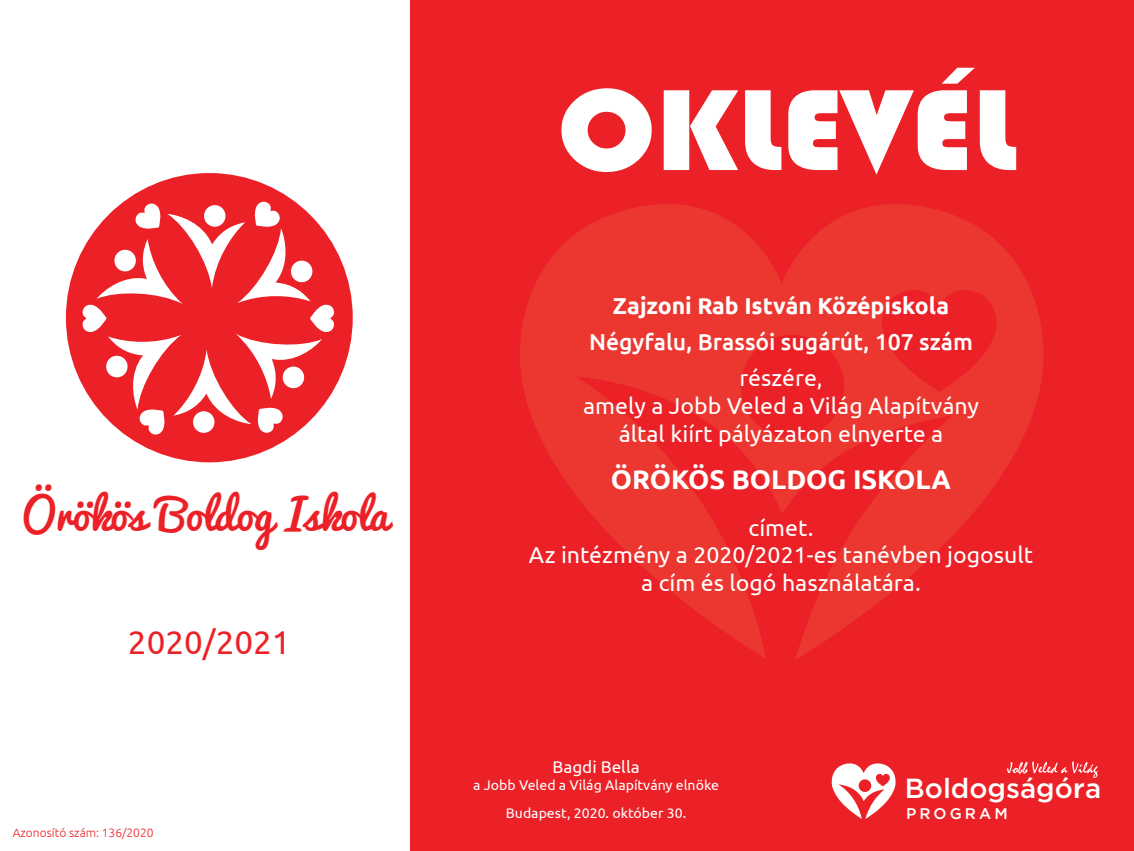
<style>
.page{position:relative;width:1134px;height:851px;background:#fff}
.page>*{position:absolute;margin:0;border:0;box-sizing:border-box;transform-origin:0 0}
.Óvoda_vagy_Iskola{font:42px "Pacifico";color:#ec2127}
.Bekezdésstílus_1{font:33px "Ubuntu";color:#ec2127}
.t1{font:500 27.6px "Gotham";color:#fff}
.Bekezdésstílus_1-2{font:700 27px "Ubuntu";color:#fff}
.Bekezdésstílus_1-3{font:23px/27.6px "Ubuntu";color:#fff;text-align:center}
.Bekezdésstílus_1-4{font:500 23px "Ubuntu";color:#fff}
.Bekezdésstílus_1-5{font:700 23px "Ubuntu";color:#fff}
.t2{font:17px "Ubuntu";color:#fff}
.t3{font:500 15.4px "Gotham";letter-spacing:.2em;color:#fff}
.t4{font:14px "Ubuntu";color:#fff}
.Azonosító{font:300 12px "Ubuntu";color:#ec2127}
</style>
<div class="page">
<div style="left:411px;top:0;width:723px;height:850px;background:#ec2127"></div>
<svg style="left:520px;top:204px;width:524px;height:456px;fill:#eb3730"></svg>
<div style="left:66px;top:173px;width:287px;height:289px;background:#ec2127;border-radius:50%"></div>
<svg style="left:81px;top:200px;width:254px;height:236px"></svg>
<svg style="left:561px;top:88px;width:91px;height:84px"></svg>
<svg style="left:664px;top:90px;width:74px;height:80px"></svg>
<svg style="left:745px;top:90px;width:36px;height:80px"></svg>
<svg style="left:788px;top:68px;width:228px;height:106px"></svg>
<svg style="left:1007px;top:761px;width:91px;height:16px"></svg>
<svg style="left:831px;top:763px;width:65px;height:55px"></svg>
<p class="Óvoda_vagy_Iskola" style="left:22px;top:477px;width:369px">Örökös Boldog Iskola</p>
<p class="Bekezdésstílus_1" style="left:128px;top:623px;width:164px">2020/2021</p>
<p class="Azonosító" style="left:13px;top:825px;width:142px">Azonosító szám: 136/2020</p>
<p class="Bekezdésstílus_1-5" style="left:613px;top:292px;width:338px">Zajzoni Rab István Középiskola</p>
<p class="Bekezdésstílus_1-4" style="left:589px;top:327px;width:386px">Négyfalu, Brassói sugárút, 107 szám</p>
<p class="Bekezdésstílus_1-3" style="left:739px;top:364px;width:85px">részére,</p>
<p class="Bekezdésstílus_1-3" style="left:583px;top:391px;width:397px">amely a Jobb Veled a Világ Alapítvány által kiírt pályázaton elnyerte a</p>
<p class="Bekezdésstílus_1-2" style="left:611px;top:462px;width:342px">ÖRÖKÖS BOLDOG ISKOLA</p>
<p class="Bekezdésstílus_1-3" style="left:749px;top:513px;width:66px">címet.</p>
<p class="Bekezdésstílus_1-3" style="left:529px;top:541px;width:506px">Az intézmény a 2020/2021-es tanévben jogosult</p>
<p class="Bekezdésstílus_1-3" style="left:641px;top:568px;width:281px">a cím és logó használatára.</p>
<p class="t2" style="left:552px;top:757px;width:89px">Bagdi Bella</p>
<p class="t4" style="left:473px;top:777px;width:247px">a Jobb Veled a Világ Alapítvány elnöke</p>
<p class="t4" style="left:506px;top:805px;width:182px">Budapest, 2020. október 30.</p>
<p class="t1" style="left:905px;top:770px;width:198px">Boldogságóra</p>
<p class="t3" style="left:906px;top:803px;width:103px">PROGRAM</p>
</div>
